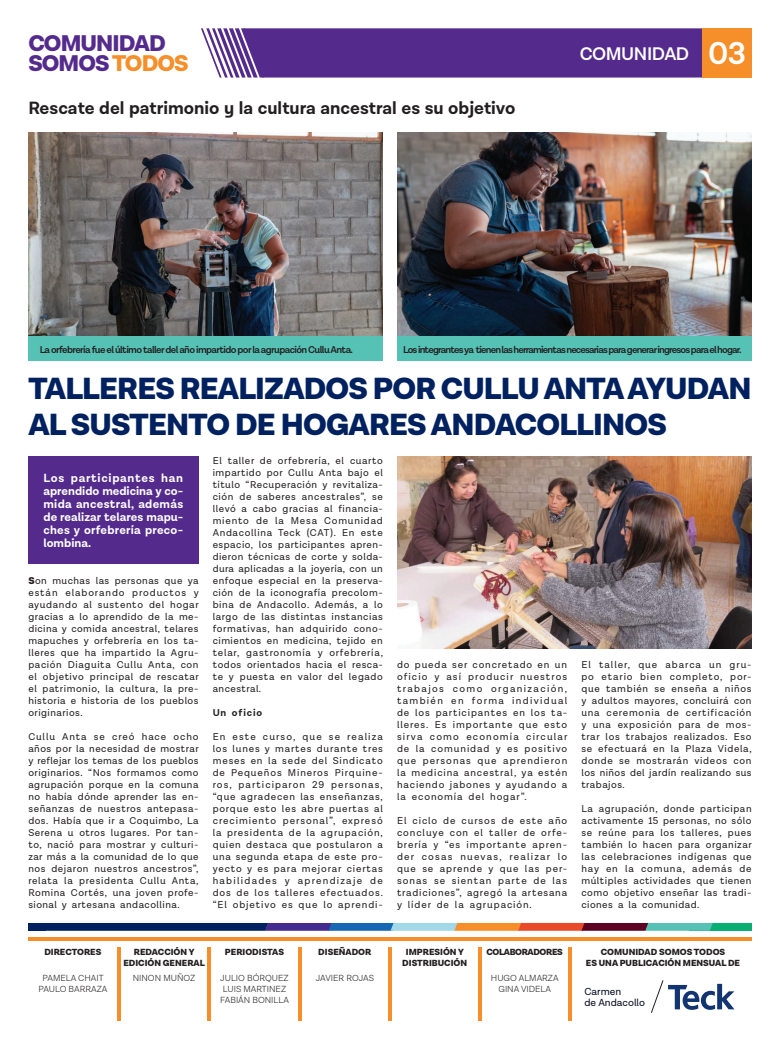
<style>
.page{position:relative;width:780px;height:1049px;background:#fff}
.page>*{position:absolute;margin:0;border:0;box-sizing:border-box;transform-origin:0 0}
.t1{font:900 31px/36px "Lota Grotesque Alt 3";letter-spacing:-.025em;color:#002160}
.t2{font:900 23px/20px "Lota Grotesque Alt 3";letter-spacing:-.04em;color:#542b8d}
.t3{font:600 18.5px "Lota Grotesque Alt 1";letter-spacing:-.025em;color:#fff}
.t4{font:700 18px "Lota Grotesque Alt 3";color:#231f20}
.t5{font:700 12px/13px "Lota Grotesque Alt 1";color:#fff;text-align:justify}
.t6{font:10.4px/10.5px "Lota Grotesque";color:#090d1f}
.t7{font:10px/12px "Lota Grotesque Alt 1";letter-spacing:.055em;color:#231f20;text-align:justify}
.t8{font:600 10px "Lota Grotesque Alt 1";letter-spacing:-.08em;color:#231f20}
.t9{font:600 10px "Lota Grotesque Alt 1";letter-spacing:-.06em;color:#231f20}
.t10{font:700 10px "Lota Grotesque Alt 3";letter-spacing:.09em;color:#231f20}
.t11{font:900 9px/10.8px "Lota Grotesque Alt 2";color:#231f20;text-align:center}
.t12{font:300 9px/10.8px "Lota Grotesque";color:#231f20;text-align:center}
.t13{font:900 9px "Lota Grotesque Alt 2";letter-spacing:-.04em;color:#231f20}
.s1{color:#f68e29}
.s2{font-size:32px}
.s3{font-family:"Lota Grotesque Alt 3";font-weight:900}
</style>
<div class="page">
<svg style="left:201px;top:28px;width:501px;height:50px;background:#603995"></svg>
<div style="left:702px;top:28px;width:49px;height:50px;background:#f68e29"></div>
<div style="left:689px;top:923px;width:62px;height:8px;background:#09ae73"></div>
<div style="left:28px;top:923px;width:18px;height:8px;background:#002160"></div>
<svg style="left:46px;top:923px;width:666px;height:8px;background:#5b5974"></svg>
<hr style="left:28px;top:938px;width:723px;height:3px;background:#f68e29">
<hr style="left:117px;top:947px;width:4px;height:73px;background:#f68e29">
<hr style="left:207px;top:947px;width:3px;height:73px;background:#f68e29">
<hr style="left:298px;top:947px;width:3px;height:73px;background:#f68e29">
<hr style="left:388px;top:947px;width:3px;height:73px;background:#f68e29">
<hr style="left:478px;top:947px;width:3px;height:73px;background:#f68e29">
<hr style="left:568px;top:947px;width:4px;height:73px;background:#f68e29">
<div style="left:28px;top:456px;width:170px;height:108px;background:#542b8d"></div>
<img style="left:28px;top:132px;width:355px;height:204px">
<svg style="left:651px;top:980px;width:83px;height:33px"></svg>
<img style="left:397px;top:132px;width:354px;height:204px">
<img style="left:397px;top:456px;width:354px;height:192px">
<div style="left:28px;top:336px;width:355px;height:24px;background:#55c2b5"></div>
<div style="left:397px;top:336px;width:354px;height:24px;background:#55c2b5"></div>
<h2 class="t2" style="left:28px;top:34px;width:162px">COMUNIDAD<br>SOMOS<span class="s1">TODOS</span></h2>
<h3 class="t3" style="left:579px;top:43px;width:168px">COMUNIDAD <span class="s2">03</span></h3>
<h3 class="t4" style="left:28px;top:98px;width:488px">Rescate del patrimonio y la cultura ancestral es su objetivo</h3>
<p class="t9" style="left:40px;top:343px;width:315px">La orfebrería fue el último taller del año impartido por la agrupación Cullu Anta.</p>
<p class="t8" style="left:403px;top:344px;width:340px">Los integrantes ya tienen las herramientas necesarias para generar ingresos para el hogar.</p>
<h1 class="t1" style="left:28px;top:371px;width:724px">TALLERES REALIZADOS POR CULLU ANTA AYUDAN<br>AL SUSTENTO DE HOGARES ANDACOLLINOS</h1>
<p class="t5" style="left:43px;top:472px;width:141px">Los participantes han aprendido medicina y co&shy;mida ancestral, además de realizar telares mapu&shy;ches y orfebrería preco&shy;lombina.</p>
<p class="t7" style="left:28px;top:575px;width:172px"><span class="s3">S</span>on muchas las personas que ya están elaborando productos y ayudando al sustento del hogar gracias a lo aprendido de la me&shy;dicina y comida ancestral, telares mapuches y orfebrería en los ta&shy;lleres que ha impartido la Agru&shy;pación Diaguita Cullu Anta, con el objetivo principal de rescatar el patrimonio, la cultura, la pre&shy;historia e historia de los pueblos originarios.</p>
<p class="t7" style="left:28px;top:731px;width:172px">Cullu Anta se creó hace ocho años por la necesidad de mostrar y reflejar los temas de los pueblos originarios. “Nos formamos como agrupación porque en la comuna no había dónde aprender las en&shy;señanzas de nuestros antepasa&shy;dos. Había que ir a Coquimbo, La Serena u otros lugares. Por tan&shy;to, nació para mostrar y culturi&shy;zar más a la comunidad de lo que nos dejaron nuestros ancestros”, relata la presidenta Cullu Anta, Romina Cortés, una joven profe&shy;sional y artesana andacollina.</p>
<p class="t7" style="left:213px;top:455px;width:172px">El taller de orfebrería, el cuarto impartido por Cullu Anta bajo el título “Recuperación y revitaliza&shy;ción de saberes ancestrales”, se llevó a cabo gracias al financia&shy;miento de la Mesa Comunidad Andacollina Teck (CAT). En este espacio, los participantes apren&shy;dieron técnicas de corte y solda&shy;dura aplicadas a la joyería, con un enfoque especial en la preserva&shy;ción de la iconografía precolom&shy;bina de Andacollo. Además, a lo largo de las distintas instancias formativas, han adquirido cono&shy;cimientos en medicina, tejido en telar, gastronomía y orfebrería, todos orientados hacia el resca&shy;te y puesta en valor del legado ancestral.</p>
<p class="t10" style="left:213px;top:707px;width:51px">Un oficio</p>
<p class="t7" style="left:213px;top:731px;width:172px">En este curso, que se realiza los lunes y martes durante tres meses en la sede del Sindicato de Pequeños Mineros Pirquine&shy;ros, participaron 29 personas, “que agradecen las enseñanzas, porque esto les abre puertas al crecimiento personal”, expresó la presidenta de la agrupación, quien destaca que postularon a una segunda etapa de este pro&shy;yecto y es para mejorar ciertas habilidades y aprendizaje de dos de los talleres efectuados. “El objetivo es que lo aprendi-</p>
<p class="t7" style="left:397px;top:658px;width:172px">do pueda ser concretado en un oficio y así producir nuestros trabajos como organización, también en forma individual de los participantes en los ta&shy;lleres. Es importante que esto sirva como economía circular de la comunidad y es positivo que personas que aprendieron la medicina ancestral, ya estén haciendo jabones y ayudando a la economía del hogar”.</p>
<p class="t7" style="left:397px;top:814px;width:172px">El ciclo de cursos de este año concluye con el taller de orfe&shy;brería y “es importante apren&shy;der cosas nuevas, realizar lo que se aprende y que las per&shy;sonas se sientan parte de las tradiciones”, agregó la artesana y líder de la agrupación.</p>
<p class="t7" style="left:581px;top:658px;width:172px">El taller, que abarca un gru&shy;po etario bien completo, por&shy;que también se enseña a niños y adultos mayores, concluirá con una ceremonia de certificación y una exposición para de mos&shy;trar los trabajos realizados. Eso se efectuará en la Plaza Videla, donde se mostrarán videos con los niños del jardín realizando sus trabajos.</p>
<p class="t7" style="left:581px;top:802px;width:172px">La agrupación, donde participan activamente 15 personas, no sólo se reúne para los talleres, pues también lo hacen para organizar las celebraciones indígenas que hay en la comuna, además de múltiples actividades que tienen como objetivo enseñar las tradi&shy;ciones a la comunidad.</p>
<p class="t11" style="left:44px;top:947px;width:58px">DIRECTORES</p>
<p class="t12" style="left:39px;top:973px;width:70px">PAMELA CHAIT<br>PAULO BARRAZA</p>
<p class="t11" style="left:123px;top:947px;width:83px">REDACCIÓN Y<br>EDICIÓN GENERAL</p>
<p class="t12" style="left:133px;top:973px;width:64px">NINON MUÑOZ</p>
<p class="t11" style="left:225px;top:947px;width:60px">PERIODISTAS</p>
<p class="t12" style="left:220px;top:973px;width:70px;text-align:left">JULIO BÓRQUEZ<br>LUIS MARTINEZ<br>FABIÁN BONILLA</p>
<p class="t11" style="left:318px;top:947px;width:55px">DISEÑADOR</p>
<p class="t12" style="left:315px;top:973px;width:60px">JAVIER ROJAS</p>
<p class="t11" style="left:402px;top:947px;width:66px">IMPRESIÓN Y<br>DISTRIBUCIÓN</p>
<p class="t13" style="left:486px;top:947px;width:78px">COLABORADORES</p>
<p class="t12" style="left:491px;top:973px;width:69px">HUGO ALMARZA<br>GINA VIDELA</p>
<p class="t11" style="left:586px;top:947px;width:156px">COMUNIDAD SOMOS TODOS<br>ES UNA PUBLICACIÓN MENSUAL DE</p>
<p class="t6" style="left:584px;top:987px;width:62px">Carmen<br>de Andacollo</p>
</div>
